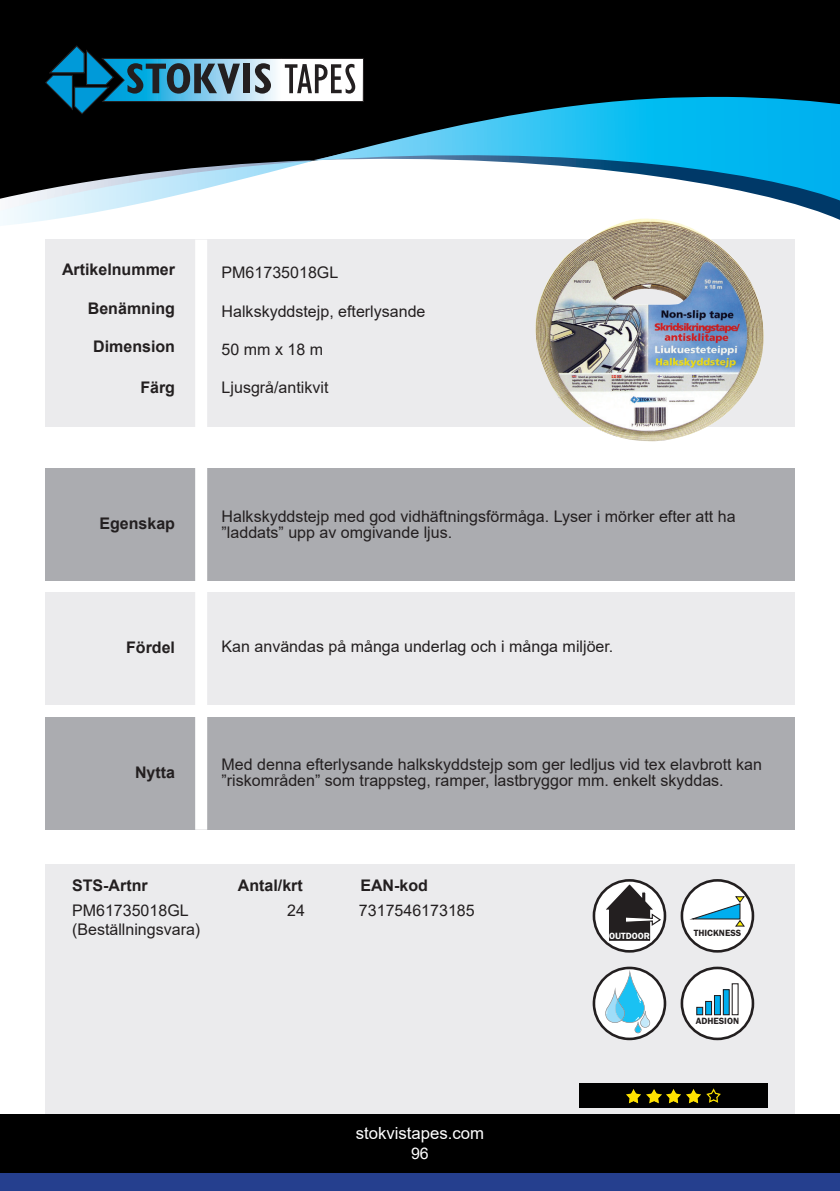
<style>
.page{position:relative;width:840px;height:1191px;background:#fff}
.page>*{position:absolute;margin:0;border:0;box-sizing:border-box;transform-origin:0 0}
.t1{font:16.8px "Arial";color:#fff}
.t2{font:16px/16px "Arial";color:#231f20}
.t3{font:700 16px "Arial";color:#231f20}
.t4{font:16px "Arial";color:#fff}
.t5{font:600 9.4px "Franklin Gothic";color:#231f20}
.t6{font:600 9.4px "Franklin Gothic";color:#fff}
</style>
<div class="page">
<div style="left:45px;top:240px;width:749px;height:187px;background:#ebebed"></div>
<div style="left:0;top:0;width:839px;height:97px;background:#000"></div>
<svg style="left:0;top:97px;width:839px;height:129px"></svg>
<div style="left:45px;top:717px;width:749px;height:112px;background:#abacb0"></div>
<div style="left:45px;top:592px;width:749px;height:113px;background:#ebebed"></div>
<div style="left:45px;top:468px;width:749px;height:112px;background:#abacb0"></div>
<svg style="left:45px;top:46px;width:318px;height:68px;background:#3d5e6b"></svg>
<div style="left:45px;top:864px;width:749px;height:273px;background:#ebebed"></div>
<div style="left:0;top:1114px;width:839px;height:77px;background:#000"></div>
<div style="left:195px;top:240px;width:12px;height:589px;background:#fff"></div>
<div style="left:0;top:1173px;width:839px;height:18px;background:#253f8e"></div>
<div style="left:578px;top:1083px;width:189px;height:24px;background:#000"></div>
<img style="left:535px;top:218px;width:228px;height:223px">
<svg style="left:681px;top:968px;width:71px;height:71px;background:#e9e8e9"></svg>
<div style="left:680px;top:966px;width:73px;height:74px;border:3px solid #231f20;border-radius:50%"></div>
<div style="left:723px;top:989px;width:5px;height:25px;background:#00aeef"></div>
<div style="left:722px;top:989px;width:7px;height:26px;border:1px solid #231f20"></div>
<div style="left:713px;top:995px;width:7px;height:20px;background:#00aeef;border:1px solid #231f20"></div>
<svg style="left:705px;top:1001px;width:6px;height:14px"></svg>
<svg style="left:696px;top:1006px;width:6px;height:9px"></svg>
<svg style="left:593px;top:880px;width:71px;height:71px"></svg>
<div style="left:592px;top:879px;width:74px;height:73px;border:3px solid #231f20;border-radius:50%"></div>
<svg style="left:600px;top:881px;width:61px;height:61px;background:#827f80"></svg>
<div style="left:681px;top:880px;width:71px;height:71px;background:#fff;border-radius:50%"></div>
<div style="left:680px;top:879px;width:73px;height:73px;border:3px solid #231f20;border-radius:50%"></div>
<svg style="left:691px;top:895px;width:54px;height:32px"></svg>
<svg style="left:592px;top:966px;width:74px;height:74px"></svg>
<img style="left:706px;top:1089px;width:14px;height:14px">
<img style="left:626px;top:1089px;width:14px;height:14px">
<img style="left:646px;top:1089px;width:14px;height:14px">
<img style="left:666px;top:1089px;width:14px;height:14px">
<img style="left:686px;top:1089px;width:14px;height:14px">
<p class="t3" style="left:62px;top:258px;width:114px">Artikelnummer</p>
<p class="t3" style="left:88px;top:297px;width:89px">Benämning</p>
<p class="t3" style="left:93px;top:335px;width:83px">Dimension</p>
<p class="t3" style="left:140px;top:376px;width:36px">Färg</p>
<p class="t3" style="left:99px;top:512px;width:77px">Egenskap</p>
<p class="t3" style="left:126px;top:636px;width:50px">Fördel</p>
<p class="t3" style="left:135px;top:761px;width:41px">Nytta</p>
<p class="t2" style="left:221px;top:264px;width:118px">PM61735018GL</p>
<p class="t2" style="left:221px;top:303px;width:205px">Halkskyddstejp, efterlysande</p>
<p class="t2" style="left:221px;top:341px;width:103px">50 mm x 18 m</p>
<p class="t2" style="left:221px;top:380px;width:108px">Ljusgrå/antikvit</p>
<p class="t2" style="left:221px;top:508px;width:515px">Halkskyddstejp med god vidhäftningsförmåga. Lyser i mörker efter att ha ”laddats” upp av omgivande ljus.</p>
<p class="t2" style="left:221px;top:638px;width:393px">Kan användas på många underlag och i många miljöer.</p>
<p class="t2" style="left:221px;top:756px;width:541px">Med denna efterlysande halkskyddstejp som ger ledljus vid tex elavbrott kan ”riskområden” som trappsteg, ramper, lastbryggor mm. enkelt skyddas.</p>
<p class="t3" style="left:72px;top:873px;width:77px">STS-Artnr</p>
<p class="t3" style="left:238px;top:873px;width:66px">Antal/krt</p>
<p class="t3" style="left:360px;top:873px;width:69px">EAN-kod</p>
<p class="t2" style="left:72px;top:902px;width:118px">PM61735018GL</p>
<p class="t2" style="left:287px;top:902px;width:19px">24</p>
<p class="t2" style="left:359px;top:902px;width:117px">7317546173185</p>
<p class="t2" style="left:72px;top:921px;width:130px">(Beställningsvara)</p>
<p class="t1" style="left:355px;top:1121px;width:130px">stokvistapes.com</p>
<p class="t4" style="left:411px;top:1142px;width:19px">96</p>
<p class="t6" style="left:609px;top:930px;width:42px">OUTDOOR</p>
<p class="t5" style="left:693px;top:927px;width:49px">THICKNESS</p>
<p class="t5" style="left:695px;top:1014px;width:45px">ADHESION</p>
</div>
